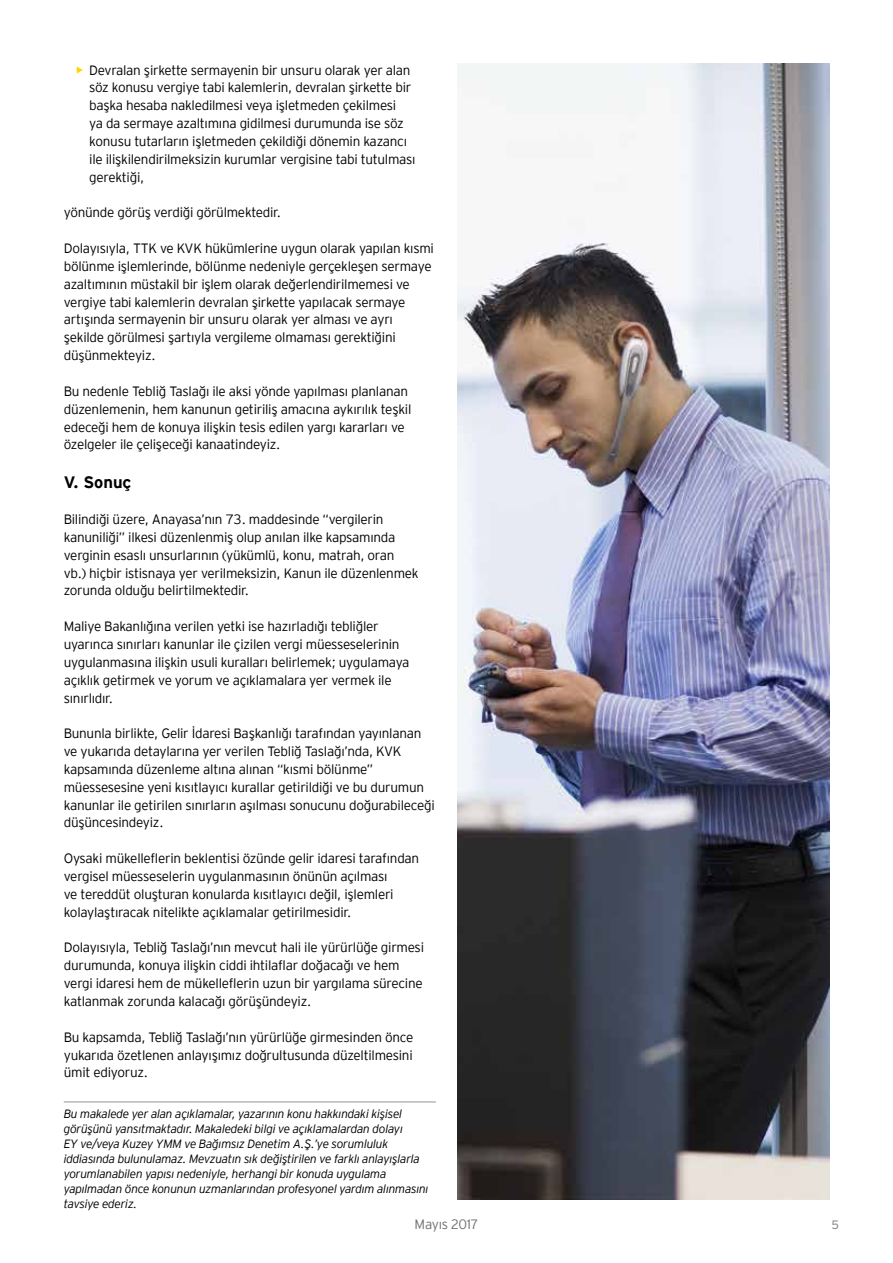
<style>
.page{position:relative;width:893px;height:1263px;background:#fff}
.page>*{position:absolute;margin:0;border:0;box-sizing:border-box;transform-origin:0 0}
.t1{font:700 16.5px "EY Interstate";color:#000}
.t2{font:300 13.5px/17.9px "EY Interstate";letter-spacing:-.02em;color:#000}
.t3{font:300 13.5px "EY Interstate";letter-spacing:-.02em;color:#6d6e71}
.t4{font:12.3px "EY Interstate";color:#939598}
.t5{font:italic 300 12px/15px "EY Interstate";letter-spacing:-.025em;color:#000}
.s1{font-weight:700;color:#ffd400}
</style>
<div class="page">
<hr style="left:64px;top:1102px;width:372px;height:1px;background:#939598">
<img style="left:457px;top:64px;width:372px;height:1135px">
<p class="t2" style="left:89px;top:60px;width:328px;text-indent:-13px"><span class="s1">•</span> Devralan şirkette sermayenin bir unsuru olarak yer alan söz konusu vergiye tabi kalemlerin, devralan şirkette bir başka hesaba nakledilmesi veya işletmeden çekilmesi<br>ya da sermaye azaltımına gidilmesi durumunda ise söz konusu tutarların işletmeden çekildiği dönemin kazancı ile ilişkilendirilmeksizin kurumlar vergisine tabi tutulması gerektiği,</p>
<p class="t2" style="left:64px;top:203px;width:219px">yönünde görüş verdiği görülmektedir.</p>
<p class="t2" style="left:64px;top:239px;width:372px">Dolayısıyla, TTK ve KVK hükümlerine uygun olarak yapılan kısmi bölünme işlemlerinde, bölünme nedeniyle gerçekleşen sermaye azaltımının müstakil bir işlem olarak değerlendirilmemesi ve vergiye tabi kalemlerin devralan şirkette yapılacak sermaye artışında sermayenin bir unsuru olarak yer alması ve ayrı şekilde görülmesi şartıyla vergileme olmaması gerektiğini düşünmekteyiz.</p>
<p class="t2" style="left:64px;top:381px;width:349px">Bu nedenle Tebliğ Taslağı ile aksi yönde yapılması planlanan düzenlemenin, hem kanunun getiriliş amacına aykırılık teşkil edeceği hem de konuya ilişkin tesis edilen yargı kararları ve özelgeler ile çelişeceği kanaatindeyiz.</p>
<p class="t1" style="left:64px;top:471px;width:69px">V. Sonuç</p>
<p class="t2" style="left:64px;top:509px;width:356px">Bilindiği üzere, Anayasa’nın 73. maddesinde “vergilerin kanuniliği” ilkesi düzenlenmiş olup anılan ilke kapsamında verginin esaslı unsurlarının (yükümlü, konu, matrah, oran vb.) hiçbir istisnaya yer verilmeksizin, Kanun ile düzenlenmek zorunda olduğu belirtilmektedir.</p>
<p class="t2" style="left:64px;top:617px;width:347px">Maliye Bakanlığına verilen yetki ise hazırladığı tebliğler uyarınca sınırları kanunlar ile çizilen vergi müesseselerinin uygulanmasına ilişkin usuli kuralları belirlemek; uygulamaya açıklık getirmek ve yorum ve açıklamalara yer vermek ile sınırlıdır.</p>
<p class="t2" style="left:64px;top:724px;width:372px">Bununla birlikte, Gelir İdaresi Başkanlığı tarafından yayınlanan ve yukarıda detaylarına yer verilen Tebliğ Taslağı’nda, KVK kapsamında düzenleme altına alınan “kısmi bölünme” müessesesine yeni kısıtlayıcı kurallar getirildiği ve bu durumun kanunlar ile getirilen sınırların aşılması sonucunu doğurabileceği düşüncesindeyiz.</p>
<p class="t2" style="left:64px;top:849px;width:357px">Oysaki mükelleflerin beklentisi özünde gelir idaresi tarafından vergisel müesseselerin uygulanmasının önünün açılması<br>ve tereddüt oluşturan konularda kısıtlayıcı değil, işlemleri kolaylaştıracak nitelikte açıklamalar getirilmesidir.</p>
<p class="t2" style="left:64px;top:938px;width:362px">Dolayısıyla, Tebliğ Taslağı’nın mevcut hali ile yürürlüğe girmesi durumunda, konuya ilişkin ciddi ihtilaflar doğacağı ve hem vergi idaresi hem de mükelleflerin uzun bir yargılama sürecine katlanmak zorunda kalacağı görüşündeyiz.</p>
<p class="t2" style="left:64px;top:1027px;width:351px;text-align:justify">Bu kapsamda, Tebliğ Taslağı’nın yürürlüğe girmesinden önce yukarıda özetlenen anlayışımız doğrultusunda düzeltilmesini ümit ediyoruz.</p>
<p class="t5" style="left:64px;top:1106px;width:366px">Bu makalede yer alan açıklamalar, yazarının konu hakkındaki kişisel görüşünü yansıtmaktadır. Makaledeki bilgi ve açıklamalardan dolayı<br>EY ve/veya Kuzey YMM ve Bağımsız Denetim A.Ş.’ye sorumluluk iddiasında bulunulamaz. Mevzuatın sık değiştirilen ve farklı anlayışlarla yorumlanabilen yapısı nedeniyle, herhangi bir konuda uygulama yapılmadan önce konunun uzmanlarından profesyonel yardım alınmasını tavsiye ederiz.</p>
<p class="t3" style="left:415px;top:1215px;width:65px">Mayıs 2017</p>
<p class="t4" style="left:831px;top:1215px;width:9px">5</p>
</div>
